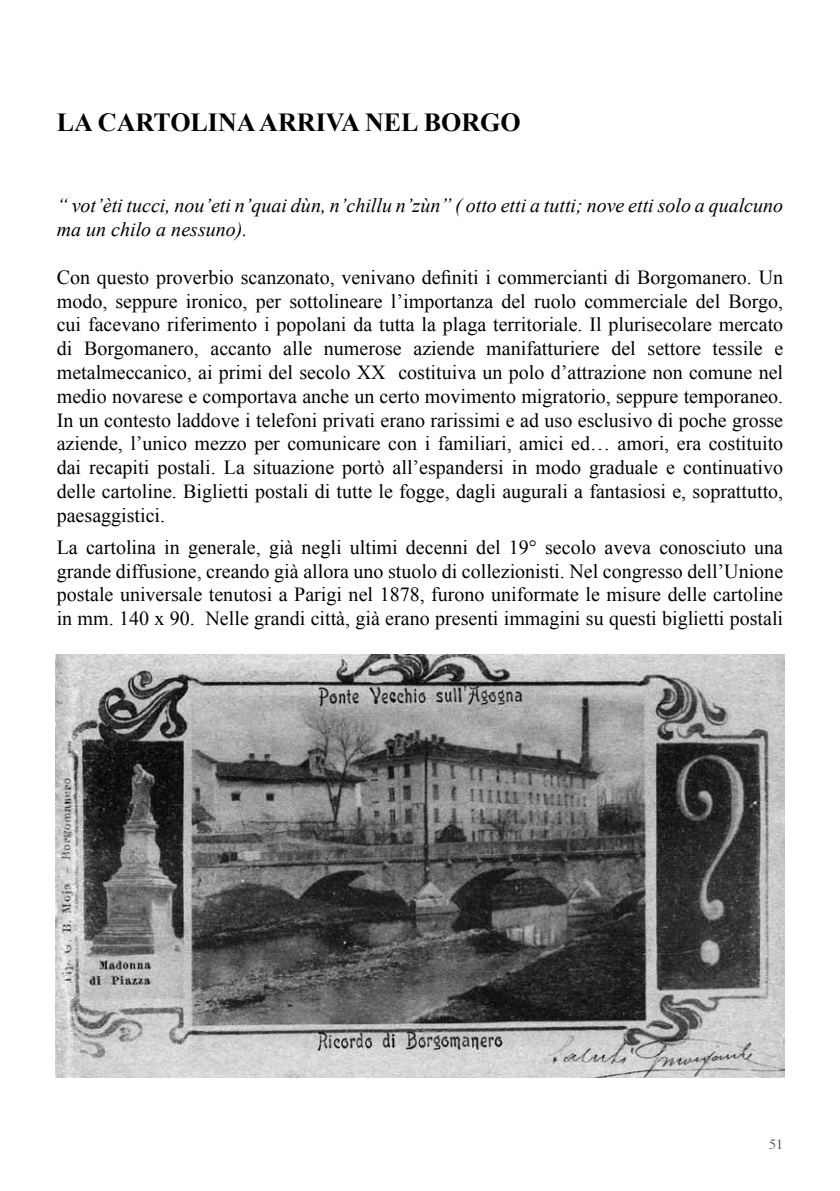
<style>
.page{position:relative;width:840px;height:1191px;background:#fff}
.page>*{position:absolute;margin:0;border:0;box-sizing:border-box;transform-origin:0 0}
.t1{font:700 26px "Times New Roman";color:#000}
.t2{font:20px/23.8px "Times New Roman";color:#000;text-align:justify}
.t3{font:italic 20px/23.8px "Times New Roman";color:#000}
.t4{font:14px "Times";color:#575756}
</style>
<div class="page">
<img style="left:56px;top:654px;width:727px;height:423px">
<h1 class="t1" style="left:57px;top:104px;width:465px">LA CARTOLINA ARRIVA NEL BORGO</h1>
<p class="t3" style="left:57px;top:193px;width:727px">“ vot’èti tucci, nou’eti n’quai dùn, n’chillu n’zùn” ( otto etti a tutti; nove etti solo a qualcuno ma un chilo a nessuno).</p>
<p class="t2" style="left:57px;top:265px;width:727px">Con questo proverbio scanzonato, venivano definiti i commercianti di Borgomanero. Un modo, seppure ironico, per sottolineare l’importanza del ruolo commerciale del Borgo, cui facevano riferimento i popolani da tutta la plaga territoriale. Il plurisecolare mercato di Borgomanero, accanto alle numerose aziende manifatturiere del settore tessile e metalmeccanico, ai primi del secolo XX costituiva un polo d’attrazione non comune nel medio novarese e comportava anche un certo movimento migratorio, seppure temporaneo.<br>In un contesto laddove i telefoni privati erano rarissimi e ad uso esclusivo di poche grosse aziende, l’unico mezzo per comunicare con i familiari, amici ed… amori, era costituito dai recapiti postali. La situazione portò all’espandersi in modo graduale e continuativo delle cartoline. Biglietti postali di tutte le fogge, dagli augurali a fantasiosi e, soprattutto, paesaggistici.</p>
<p class="t2" style="left:57px;top:535px;width:727px">La cartolina in generale, già negli ultimi decenni del 19° secolo aveva conosciuto una grande diffusione, creando già allora uno stuolo di collezionisti. Nel congresso dell’Unione postale universale tenutosi a Parigi nel 1878, furono uniformate le misure delle cartoline in mm. 140 x 90. Nelle grandi città, già erano presenti immagini su questi biglietti postali</p>
<p class="t4" style="left:768px;top:1131px;width:15px">51</p>
</div>
